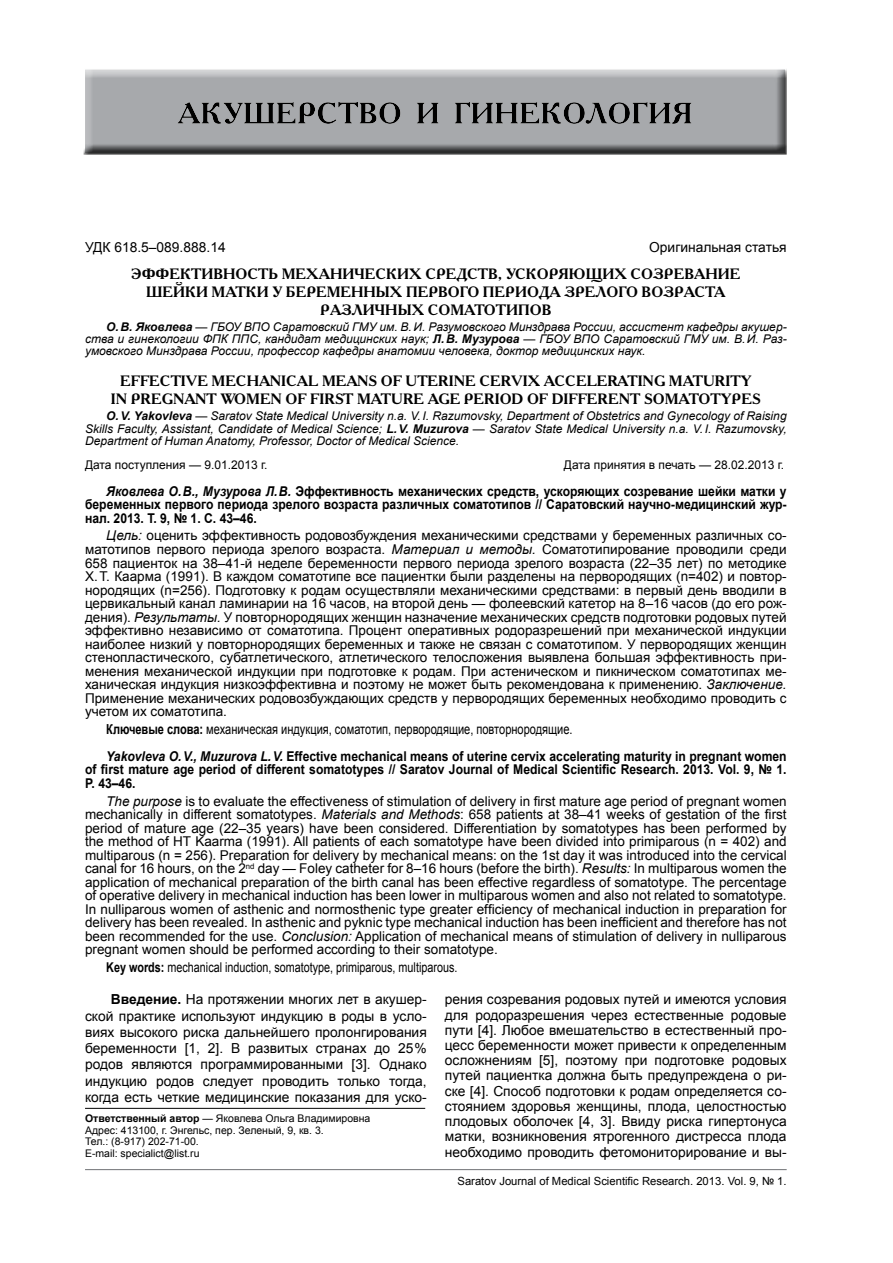
<style>
.page{position:relative;width:893px;height:1263px;background:#fff}
.page>*{position:absolute;margin:0;border:0;box-sizing:border-box;transform-origin:0 0}
.t1{font:700 15px/18px "Academy C";color:#000;text-align:right}
.t2{font:13.8px/15.1px "Arial";color:#000;text-align:justify}
.t3{font:13.8px "Arial";color:#000;scale:.8 1}
.t4{font:13.5px/13.5px "Arial";color:#000;text-align:justify}
.t5{font:700 13.5px/13.5px "Arial";color:#000;text-align:justify;scale:.9 1}
.t6{font:13.5px "Arial";color:#000;scale:.8 1}
.t7{font:italic 12px/12px "Arial";color:#000;text-align:justify}
.t8{font:12px "Arial";color:#000}
.t9{font:11.25px "Arial";color:#000}
.t10{font:10.5px/11.6px "Arial";color:#000}
.s1{font-weight:700}
.s2{font-style:italic}
</style>
<div class="page">
<hr style="left:85px;top:1169px;width:702px;height:1px;background:#808285">
<div style="left:83px;top:68px;width:705px;height:87px;background:#000;opacity:.75"></div>
<hr style="left:85px;top:1108px;width:340px;height:1px;background:#000">
<p class="t2" style="left:85px;top:240px;width:142px">УДК 618.5–089.888.14</p>
<p class="t2" style="left:649px;top:240px;width:139px">Оригинальная статья</p>
<p class="t1" style="left:131px;top:264px;width:13px">ЭФФЕКТИВНО</p>
<p class="t1" style="left:247px;top:264px;width:84px">СТЬ МЕХАНИЧЕ</p>
<p class="t1" style="left:376px;top:264px;width:72px">СКИХ СРЕД</p>
<p class="t1" style="left:467px;top:264px;width:71px">СТВ , УСКОР</p>
<p class="t1" style="left:559px;top:264px;width:27px">ЯЮЩИ</p>
<p class="t1" style="left:614px;top:264px;width:62px">Х СОЗРЕВАНИЕ</p>
<p class="t1" style="left:146px;top:282px;width:14px">ШЕЙКИ</p>
<p class="t1" style="left:212px;top:282px;width:13px">МАТКИ</p>
<p class="t1" style="left:272px;top:282px;width:27px">У БЕРЕМЕННЫ</p>
<p class="t1" style="left:390px;top:282px;width:39px">Х ПЕРВОГО</p>
<p class="t1" style="left:483px;top:282px;width:24px">ПЕРИОДА</p>
<p class="t1" style="left:564px;top:282px;width:23px">ЗРЕЛОГО</p>
<p class="t1" style="left:642px;top:282px;width:75px">ВОЗРАСТА</p>
<p class="t1" style="left:320px;top:300px;width:45px">РАЗЛИЧНЫ</p>
<p class="t1" style="left:412px;top:300px;width:40px">Х СОМАТОТИ</p>
<p class="t1" style="left:518px;top:300px;width:23px">ПОВ</p>
<p class="t7" style="left:85px;top:321px;width:703px;text-indent:21px"><span class="s1">О.В. Яковлева</span> — ГБОУ ВПО Саратовский ГМУ им. В.И. Разумовского Минздрава России, ассистент кафедры акушер&shy;ства и гинекологии ФПК ППС, кандидат медицинских наук; <span class="s1">Л.В. Музурова</span> — ГБОУ ВПО Саратовский ГМУ им. В.И. Раз&shy;умовского Минздрава России, профессор кафедры анатомии человека, доктор медицинских наук.</p>
<p class="t1" style="left:120px;top:371px;width:467px">EFFECTIVE MECHANICAL MEANS OF UTERINE CERVIX ACCELE</p>
<p class="t1" style="left:111px;top:371px;width:642px">RATING MATURITY<br>IN PREGNANT WOMEN OF FIRST MATURE AGE PERIOD OF DIFFERENT SOMATOTYPES</p>
<p class="t7" style="left:85px;top:410px;width:703px;text-indent:21px"><span class="s1">O.V. Yakovleva</span> — Saratov State Medical University n.a. V.I. Razumovsky, Department of Obstetrics and Gynecology of Raising Skills Faculty, Assistant, Candidate of Medical Science; <span class="s1">L.V. Muzurova</span> — Saratov State Medical University n.a. V.I. Razumovsky, Department of Human Anatomy, Professor, Doctor of Medical Science.</p>
<p class="t8" style="left:85px;top:457px;width:184px">Дата поступления — 9.01.2013 г.</p>
<p class="t8" style="left:564px;top:457px;width:222px">Дата принятия в печать — 28.02.2013 г.</p>
<p class="t5" style="left:85px;top:484px;width:781px;text-indent:21px"><span class="s2">Яковлева О.В., Музурова Л.В.</span> Эффективность механических средств, ускоряющих созревание шейки матки у беременных первого периода зрелого возраста различных соматотипов // Саратовский научно-медицинский жур&shy;нал. 2013. Т. 9, № 1. С. 43–46.</p>
<p class="t4" style="left:85px;top:529px;width:703px;text-indent:21px"><span class="s2">Цель:</span> оценить эффективность родовозбуждения механическими средствами у беременных различных со&shy;матотипов первого периода зрелого возраста. <span class="s2">Материал и методы.</span> Соматотипирование проводили среди 658 пациенток на 38–41‑й неделе беременности первого периода зрелого возраста (22–35 лет) по методике Х.Т. Каарма (1991). В каждом соматотипе все пациентки были разделены на первородящих (n=402) и повтор&shy;нородящих (n=256). Подготовку к родам осуществляли механическими средствами: в первый день вводили в цервикальный канал ламинарии на 16 часов, на второй день — фолеевский катетор на 8–16 часов (до его рож&shy;дения). <span class="s2">Результаты.</span> У повторнородящих женщин назначение механических средств подготовки родовых путей эффективно независимо от соматотипа. Процент оперативных родоразрешений при механической индукции наиболее низкий у повторнородящих беременных и также не связан с соматотипом. У первородящих женщин стенопластического, субатлетического, атлетического телосложения выявлена большая эффективность при&shy;менения механической индукции при подготовке к родам. При астеническом и пикническом соматотипах ме&shy;ханическая индукция низкоэффективна и поэтому не может быть рекомендована к применению. <span class="s2">Заключение.<br></span>Применение механических родовозбуждающих средств у первородящих беременных необходимо проводить с учетом их соматотипа.</p>
<p class="t3" style="left:106px;top:720px;width:584px"><span class="s1">Ключевые слова:</span> механическая индукция, соматотип, первородящие, повторнородящие.</p>
<p class="t5" style="left:85px;top:750px;width:781px;text-indent:21px"><span class="s2">Yakovleva O.V., Muzurova L.V.</span> Effective mechanical means of uterine cervix accelerating maturity in pregnant women of first mature age period of different somatotypes // Saratov Journal of Medical Scientific Research. 2013. Vol. 9, № 1.<br>P. 43–46.</p>
<p class="t4" style="left:85px;top:794px;width:703px;text-indent:21px"><span class="s2">The purpose</span> is to evaluate the effectiveness of stimulation of delivery in first mature age period of pregnant women mechanically in different somatotypes. <span class="s2">Materials and Methods</span>: 658 patients at 38–41 weeks of gestation of the first period of mature age (22–35 years) have been considered. Differentiation by somatotypes has been performed by the method of HT Kaarma (1991). All patients of each somatotype have been divided into primiparous (n = 402) and multiparous (n = 256). Preparation for delivery by mechanical means: on the 1st day it was introduced into the cervical canal for 16 hours, on the 2<sup>nd</sup> day — Foley catheter for 8–16 hours (before the birth). <span class="s2">Results:</span> I n multiparous women the application of mechanical preparation of the birth canal has been effective regardless of somatotype. The percentage of operative delivery in mechanical induction has been lower in multiparous women and also not related to somatotype.<br>I n nulliparous women of asthenic and normosthenic type greater efficiency of mechanical induction in preparation for delivery has been revealed. I n asthenic and pyknic type mechanical induction has been inefficient and therefore has not been recommended for the use. <span class="s2">Conclusion:</span> Application of mechanical means of stimulation of delivery in nulliparous pregnant women should be performed according to their somatotype.</p>
<p class="t6" style="left:106px;top:958px;width:440px"><span class="s1">Key words:</span> mechanical induction, somatotype, primiparous, multiparous.</p>
<p class="t2" style="left:85px;top:991px;width:343px;line-height:16.2px;text-indent:21px"><sup>1</sup><span class="s1">Введение.</span> На протяжении многих лет в акушер&shy;ской практике используют индукцию в роды в усло&shy;виях высокого риска дальнейшего пролонгирования беременности [1, 2]. В развитых странах до 25 % родов являются программированными [3]. Однако индукцию родов следует проводить только тогда, когда есть четкие медицинские показания для уско-</p>
<p class="t10" style="left:85px;top:1113px;width:287px"><span class="s1">Ответственный автор</span> — Яковлева Ольга Владимировна Адрес: 413100, г. Энгельс, пер. Зеленый, 9, кв. 3.<br>Тел.: (8-917) 202‑71‑00.<br>E-mail: specialict@list.ru</p>
<p class="t2" style="left:445px;top:992px;width:343px">рения созревания родовых путей и имеются условия для родоразрешения через естественные родовые пути [4]. Любое вмешательство в естественный про&shy;цесс беременности может привести к определенным осложнениям [5], поэтому при подготовке родовых путей пациентка должна быть предупреждена о ри&shy;ске [4]. Способ подготовки к родам определяется со&shy;стоянием здоровья женщины, плода, целостностью плодовых оболочек [4, 3]. Ввиду риска гипертонуса матки, возникновения ятрогенного дистресса плода необходимо проводить фетомониторирование и вы-</p>
<p class="t9" style="left:458px;top:1174px;width:331px">Saratov Journal of Medical Scientific Research. 2013. Vol. 9, № 1.</p>
</div>
